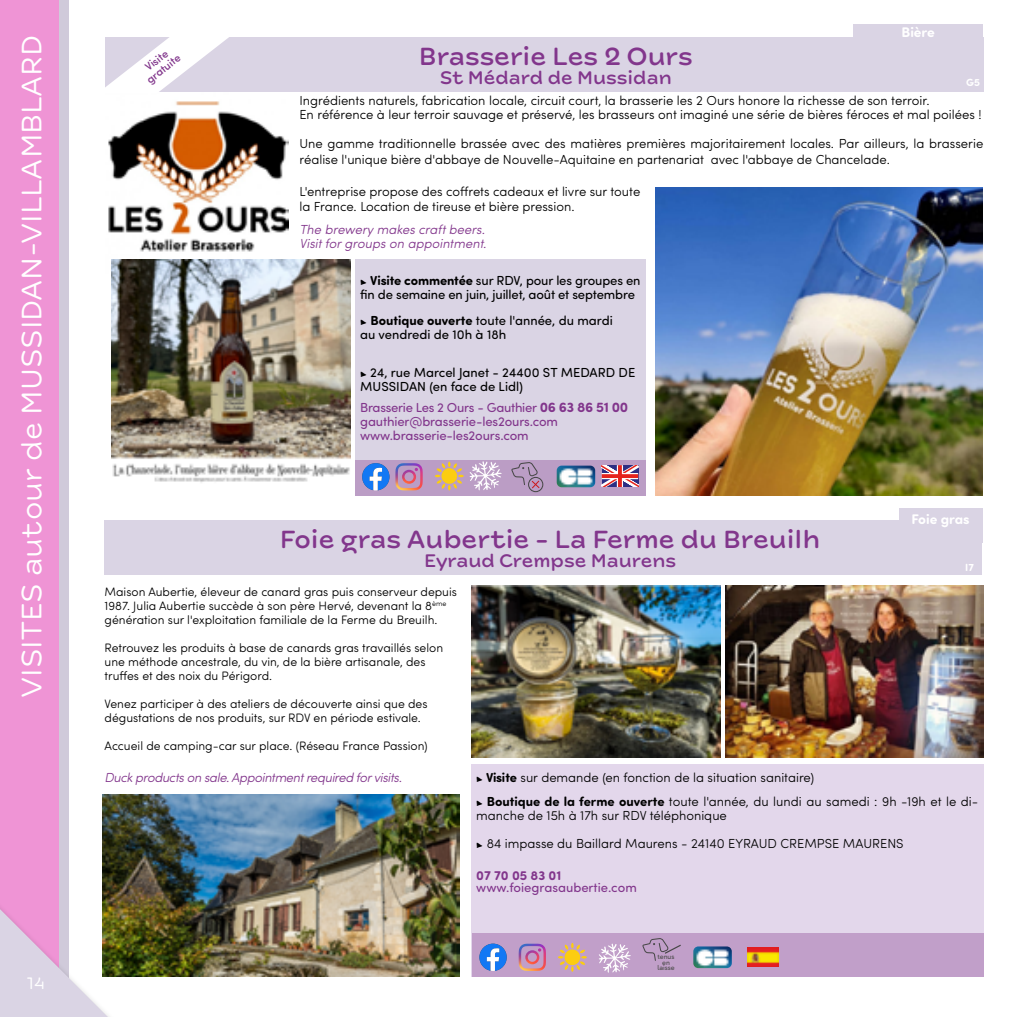
<style>
.page{position:relative;width:1017px;height:1017px;background:#fff}
.page>*{position:absolute;margin:0;border:0;box-sizing:border-box;transform-origin:0 0}
.t1{font:29.75px "New Farm";color:#fff}
.t2{font:500 26.25px "New Farm";color:#82368c}
.t3{font:500 19.25px "New Farm";color:#82368c}
.t4{font:17.5px "New Farm";color:#fff}
.t5{font:700 14px "Sofia Pro Soft";color:#fff}
.t6{font:300 13.12px/15.8px "Sofia Pro Soft";color:#000}
.t7{font:13.12px/14px "Sofia Pro Soft";letter-spacing:-.01em;color:#000}
.t8{font:13.12px/14px "Sofia Pro Soft";letter-spacing:-.01em;color:#82368c}
.t9{font:italic 300 13.12px/14px "Sofia Pro Soft";color:#82368c}
.t10{font:italic 300 13.12px "Sofia Pro Soft";letter-spacing:-.02em;color:#82368c}
.t11{font:700 13.12px "Sofia Pro Soft";color:#82368c}
.t12{font:300 12.25px/14px "Sofia Pro Soft";color:#000}
.t13{font:500 11.2px/11.2px "Sofia Pro Soft";color:#82378c;text-align:center}
.t14{font:700 10.5px "Sofia Pro Soft";color:#fff}
.t15{font:7px/5.8px "Sofia Pro Soft";color:#4a4a49;text-align:center}
.s1{font-family:"Segoe Print";font-size:7px}
.s2{font-weight:700}
.s3{font-weight:700;font-size:14px}
.s4{font-family:"Segoe Print";font-weight:400;font-size:7px}
</style>
<div class="page">
<svg style="left:58px;top:0;width:11px;height:883px;background:#d2c5d9"></svg>
<div style="left:0;top:0;width:58px;height:1017px;background:#ef94d5"></div>
<svg style="left:0;top:883px;width:133px;height:134px"></svg>
<div style="left:355px;top:259px;width:291px;height:237px;background:#dad4e4"></div>
<img style="left:108px;top:91px;width:180px;height:182px">
<img style="left:655px;top:187px;width:327px;height:309px">
<div style="left:105px;top:37px;width:878px;height:54px;background:#dad4e4"></div>
<svg style="left:105px;top:37px;width:126px;height:57px"></svg>
<div style="left:854px;top:25px;width:129px;height:26px;background:#dad4e4"></div>
<div style="left:355px;top:460px;width:290px;height:35px;background:#bb9dc5"></div>
<img style="left:112px;top:259px;width:239px;height:224px">
<svg style="left:511px;top:462px;width:32px;height:30px"></svg>
<svg style="left:362px;top:463px;width:27px;height:27px"></svg>
<img style="left:395px;top:463px;width:28px;height:27px">
<svg style="left:435px;top:461px;width:67px;height:30px"></svg>
<img style="left:557px;top:466px;width:38px;height:21px">
<svg style="left:602px;top:465px;width:36px;height:22px"></svg>
<div style="left:617px;top:465px;width:6px;height:22px;background:#fff"></div>
<div style="left:602px;top:473px;width:36px;height:6px;background:#fff"></div>
<svg style="left:618px;top:465px;width:4px;height:22px"></svg>
<svg style="left:602px;top:474px;width:36px;height:4px"></svg>
<div style="left:471px;top:764px;width:512px;height:213px;background:#e3d7eb"></div>
<div style="left:472px;top:933px;width:511px;height:44px;background:#c19fc9"></div>
<div style="left:105px;top:520px;width:877px;height:55px;background:#dad4e4"></div>
<img style="left:103px;top:795px;width:356px;height:181px">
<div style="left:899px;top:508px;width:83px;height:35px;background:#dad4e4"></div>
<img style="left:471px;top:586px;width:249px;height:171px">
<img style="left:725px;top:586px;width:258px;height:171px">
<img style="left:747px;top:948px;width:32px;height:19px">
<svg style="left:558px;top:943px;width:29px;height:29px"></svg>
<svg style="left:479px;top:944px;width:28px;height:27px"></svg>
<img style="left:519px;top:944px;width:27px;height:27px">
<svg style="left:599px;top:943px;width:32px;height:30px"></svg>
<img style="left:693px;top:946px;width:39px;height:22px">
<svg style="left:642px;top:938px;width:39px;height:23px"></svg>
<h1 class="t1" style="left:14px;top:698px;width:665px;rotate:-90deg">VISITES autour de MUSSIDAN-VILLAMBLARD</h1>
<h3 class="t4" style="left:26px;top:973px;width:20px">14</h3>
<p class="t13" style="left:137px;top:67px;width:41px;rotate:-38deg">Visite gratuite</p>
<p class="t5" style="left:901px;top:22px;width:35px">Bière</p>
<h2 class="t2" style="left:419px;top:40px;width:275px">Brasserie Les 2 Ours</h2>
<h3 class="t3" style="left:440px;top:65px;width:234px">St Médard de Mussidan</h3>
<p class="t6" style="left:299px;top:92px;width:684px;line-height:14px">Ingrédients naturels, fabrication locale, circuit court, la brasserie les 2 Ours honore la richesse de son terroir.<br>En référence à leur terroir sauvage et préservé, les brasseurs ont imaginé une série de bières féroces et mal poilées !</p>
<p class="t6" style="left:299px;top:135px;width:685px">Une gamme traditionnelle brassée avec des matières premières majoritairement locales. Par ailleurs, la brasserie réalise l'unique bière d'abbaye de Nouvelle-Aquitaine en partenariat avec l'abbaye de Chancelade.</p>
<p class="t6" style="left:299px;top:183px;width:342px">L'entreprise propose des coffrets cadeaux et livre sur toute la France. Location de tireuse et bière pression.</p>
<p class="t9" style="left:299px;top:222px;width:189px">The brewery makes craft beers.<br>Visit for groups on appointment.</p>
<p class="t14" style="left:966px;top:75px;width:15px">G5</p>
<p class="t7" style="left:360px;top:272px;width:282px"><span class="s1">►</span> <span class="s2">Visite commentée</span> sur RDV, pour les groupes en fin de semaine en juin, juillet, août et septembre</p>
<p class="t7" style="left:360px;top:313px;width:254px"><span class="s1">►</span> <span class="s2">Boutique ouverte</span> toute l'année, du mardi au vendredi de 10h à 18h</p>
<p class="t7" style="left:360px;top:365px;width:277px"><span class="s1">►</span> 24, rue Marcel Janet - 24400 ST MEDARD DE<br>MUSSIDAN (en face de Lidl)</p>
<p class="t8" style="left:360px;top:400px;width:270px">Brasserie Les 2 Ours - Gauthier <span class="s3">06 63 86 51 00 </span>gauthier@brasserie-les2ours.com www.brasserie-les2ours.com</p>
<p class="t5" style="left:911px;top:509px;width:60px">Foie gras</p>
<p class="t14" style="left:965px;top:559px;width:10px">I7</p>
<h2 class="t2" style="left:280px;top:523px;width:542px">Foie gras Aubertie - La Ferme du Breuilh</h2>
<h3 class="t3" style="left:424px;top:549px;width:254px">Eyraud Crempse Maurens</h3>
<p class="t12" style="left:105px;top:585px;width:354px">Maison Aubertie, éleveur de canard gras puis conserveur depuis<br>1987. Julia Aubertie succède à son père Hervé, devenant la 8<sup>ème </sup>génération sur l'exploitation familiale de la Ferme du Breuilh.</p>
<p class="t12" style="left:105px;top:641px;width:340px">Retrouvez les produits à base de canards gras travaillés selon une méthode ancestrale, du vin, de la bière artisanale, des truffes et des noix du Périgord.</p>
<p class="t12" style="left:105px;top:697px;width:324px">Venez participer à des ateliers de découverte ainsi que des dégustations de nos produits, sur RDV en période estivale.</p>
<p class="t12" style="left:105px;top:739px;width:325px">Accueil de camping-car sur place. (Réseau France Passion)</p>
<p class="t10" style="left:105px;top:768px;width:299px">Duck products on sale. Appointment required for visits.</p>
<p class="t6" style="left:476px;top:764px;width:504px;line-height:24.5px"><span class="s4">►</span> <span class="s2">Visite</span> sur demande (en fonction de la situation sanitaire)<br><span class="s4">►</span> <span class="s2">Boutique de la ferme ouverte</span> toute l'année, du lundi au samedi : 9h -19h et le di-</p>
<p class="t6" style="left:476px;top:801px;width:429px;line-height:28px">manche de 15h à 17h sur RDV téléphonique<br><span class="s4">►</span> 84 impasse du Baillard Maurens - 24140 EYRAUD CREMPSE MAURENS</p>
<p class="t11" style="left:476px;top:865px;width:87px">07 70 05 83 01</p>
<p class="t8" style="left:476px;top:880px;width:162px">www.foiegrasaubertie.com</p>
<p class="t15" style="left:657px;top:953px;width:19px">tenus en laisse</p>
</div>
